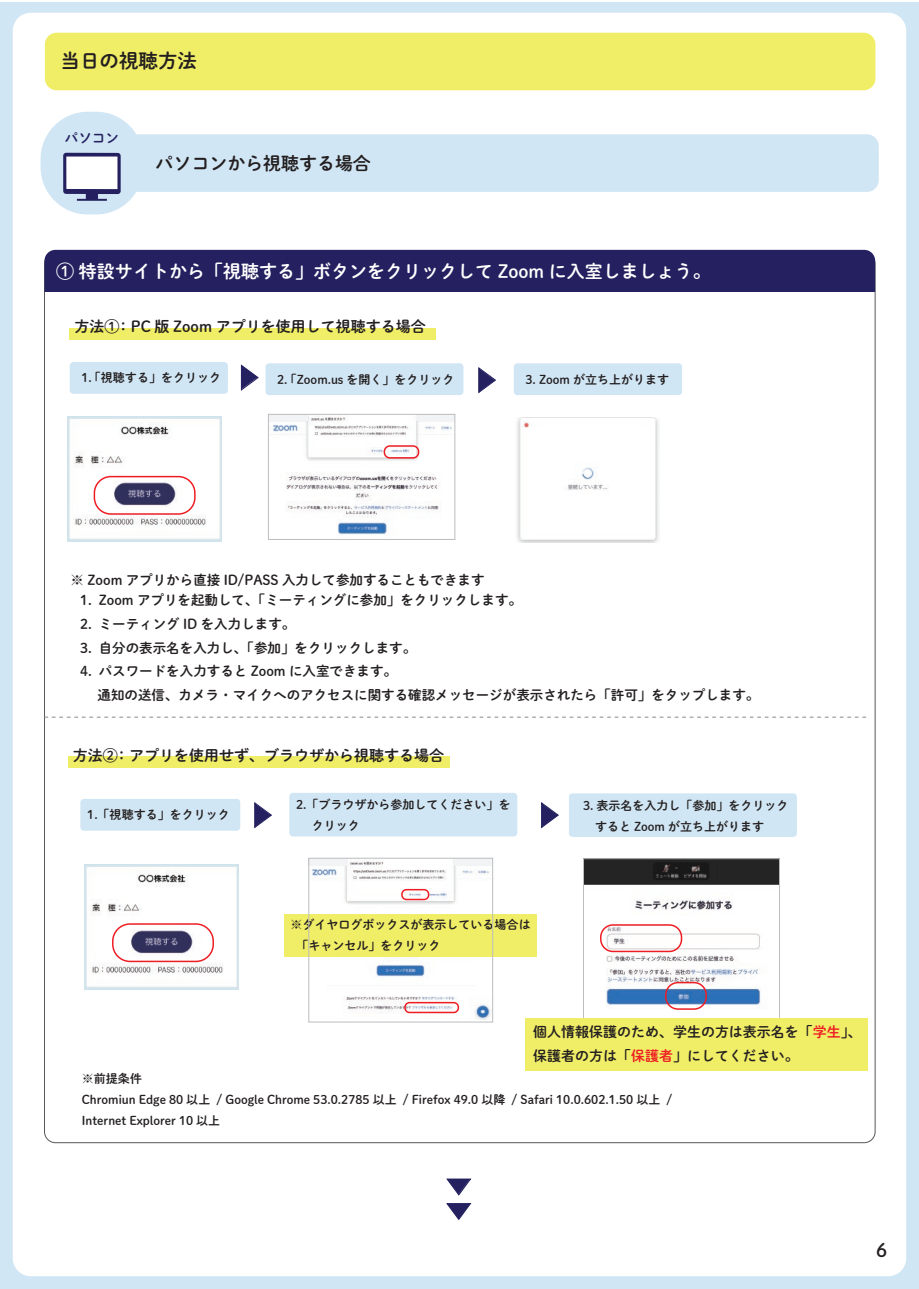
<style>
.page{position:relative;width:919px;height:1289px;background:#fff}
.page>*{position:absolute;margin:0;border:0;box-sizing:border-box;transform-origin:0 0}
.t1{font:25.65px "Koz Go Pr 6 N";color:#252161}
.t2{font:24.45px "Koz Go Pr 6 N";color:#252161}
.t3{font:19.5px "DNP Shuei M Go Std B";color:#231f20}
.t4{font:18.6px "DNP Shuei M Go Std B";color:#231f20}
.t5{font:18px "DNP Shuei M Go Std B";color:#fff}
.t6{font:18px "DNP Shuei M Go Std B";color:#231f20}
.t7{font:15px "DNP Shuei M Go Std B";color:#231f20}
.t8{font:13.95px/24.5px "DNP Shuei M Go Std B";color:#231f20}
.t9{font:13.5px/23.7px "DNP Shuei M Go Std B";color:#231f20}
.t10{font:13.5px "DNP Shuei M Go Std B";color:#252161}
.t11{font:12px/21px "DNP Shuei M Go Std B";color:#231f20}
.s1{font-family:"Koz Go Pr 6 N";font-size:25.65px;color:#252161}
.s2{color:#ee1d23}
</style>
<div class="page">
<div style="left:0;top:2px;width:918px;height:1286px;background:#d1e6f4"></div>
<div style="left:13px;top:13px;width:893px;height:1263px;background:#fff;border-radius:18px"></div>
<div style="left:48px;top:134px;width:830px;height:58px;background:#d1e6f4;border-radius:12px"></div>
<div style="left:44px;top:250px;width:831px;height:42px;background:#252161"></div>
<div style="left:41px;top:112px;width:102px;height:102px;background:#d1e6f4;border-radius:47px"></div>
<div style="left:45px;top:33px;width:830px;height:57px;background:#f0ed67;border-radius:12px"></div>
<svg style="left:63px;top:153px;width:58px;height:48px"></svg>
<div style="left:66px;top:156px;width:51px;height:33px;background:#fff"></div>
<img style="left:68px;top:416px;width:153px;height:125px">
<div style="left:94px;top:476px;width:102px;height:38px;border:2px solid #ee1d23;border-radius:16px"></div>
<img style="left:270px;top:416px;width:183px;height:119px">
<img style="left:517px;top:418px;width:142px;height:124px">
<svg style="left:478px;top:367px;width:18px;height:26px"></svg>
<img style="left:85px;top:864px;width:153px;height:125px">
<div style="left:112px;top:923px;width:102px;height:39px;border:2px solid #ee1d23;border-radius:17px"></div>
<div style="left:383px;top:445px;width:36px;height:13px;border:2px solid #ee1d23;border-radius:5px"></div>
<div style="left:268px;top:414px;width:40px;height:7px;background:#f2f3f4"></div>
<div style="left:416px;top:414px;width:39px;height:7px;background:#f2f3f4"></div>
<svg style="left:254px;top:802px;width:18px;height:26px"></svg>
<img style="left:310px;top:860px;width:181px;height:159px">
<div style="left:404px;top:1001px;width:55px;height:12px;border:2px solid #ee1d23;border-radius:5px"></div>
<div style="left:401px;top:888px;width:28px;height:12px;border:2px solid #ee1d23;border-radius:5px"></div>
<div style="left:309px;top:858px;width:38px;height:7px;background:#f2f3f4"></div>
<div style="left:453px;top:858px;width:39px;height:7px;background:#f2f3f4"></div>
<img style="left:585px;top:860px;width:192px;height:150px">
<div style="left:284px;top:914px;width:252px;height:42px;background:#f0ed67"></div>
<div style="left:632px;top:859px;width:83px;height:23px;background:#242424"></div>
<div style="left:600px;top:924px;width:82px;height:28px;border:2px solid #ee1d23;border-radius:12px"></div>
<div style="left:665px;top:981px;width:41px;height:28px;border:2px solid #ee1d23;border-radius:12px"></div>
<div style="left:70px;top:328px;width:365px;height:11px;background:#f0ed67"></div>
<div style="left:70px;top:362px;width:158px;height:32px;background:#d1e6f4;border-radius:4px"></div>
<svg style="left:241px;top:364px;width:18px;height:27px"></svg>
<div style="left:265px;top:363px;width:198px;height:32px;background:#d1e6f4;border-radius:4px"></div>
<div style="left:268px;top:414px;width:187px;height:125px;border:1px solid #bcbdc0"></div>
<div style="left:514px;top:363px;width:168px;height:32px;background:#d1e6f4;border-radius:4px"></div>
<svg style="left:44px;top:716px;width:821px;height:1px"></svg>
<div style="left:68px;top:756px;width:381px;height:12px;background:#f0ed67"></div>
<div style="left:80px;top:798px;width:160px;height:32px;background:#d1e6f4;border-radius:4px"></div>
<div style="left:289px;top:792px;width:228px;height:44px;background:#d1e6f4;border-radius:4px"></div>
<div style="left:569px;top:793px;width:227px;height:44px;background:#d1e6f4;border-radius:4px"></div>
<svg style="left:541px;top:802px;width:18px;height:26px"></svg>
<div style="left:308px;top:858px;width:185px;height:164px;border:1px solid #bcbdc0"></div>
<div style="left:583px;top:858px;width:196px;height:164px;border:1px solid #bcbdc0"></div>
<img style="left:653px;top:863px;width:56px;height:17px">
<svg style="left:446px;top:1178px;width:26px;height:18px"></svg>
<svg style="left:446px;top:1203px;width:26px;height:17px"></svg>
<div style="left:525px;top:1018px;width:343px;height:53px;background:#f0ed67"></div>
<h3 class="t3" style="left:60px;top:47px;width:138px">当日の視聴方法</h3>
<p class="t10" style="left:65px;top:128px;width:55px">パソコン</p>
<h3 class="t6" style="left:156px;top:150px;width:217px">パソコンから視聴する場合</h3>
<h3 class="t5" style="left:56px;top:257px;width:656px">① 特設サイトから「視聴する」ボタンをクリックして Zoom に入室しましょう。</h3>
<p class="t7" style="left:75px;top:315px;width:353px">方法①：PC 版 Zoom アプリを使用して視聴する場合</p>
<p class="t11" style="left:81px;top:368px;width:374px">1. 「視聴する」をクリック <span class="s1">▶</span> 2. 「Zoom.us を開く」をクリック</p>
<p class="t11" style="left:525px;top:368px;width:145px">3. Zoom が立ち上がります</p>
<h1 class="t1" style="left:472px;top:366px;width:27px">▶</h1>
<p class="t9" style="left:70px;top:568px;width:415px">※ Zoom アプリから直接 ID/PASS 入力して参加することもできます</p>
<p class="t9" style="left:80px;top:588px;width:443px">1. Zoom アプリを起動して、「ミーティングに参加」をクリックします。</p>
<p class="t9" style="left:80px;top:611px;width:217px">2. ミーティング ID を入力します。</p>
<p class="t9" style="left:80px;top:635px;width:337px">3. 自分の表示名を入力し、「参加」をクリックします。</p>
<p class="t9" style="left:98px;top:659px;width:663px;text-indent:-18px">4. パスワードを入力すると Zoom に入室できます。<br>通知の送信、カメラ・マイクへのアクセスに関する確認メッセージが表示されたら「許可」をタップします。</p>
<p class="t7" style="left:73px;top:744px;width:373px">方法②：アプリを使用せず、ブラウザから視聴する場合</p>
<p class="t11" style="left:87px;top:803px;width:144px">1.「視聴する」をクリック</p>
<p class="t11" style="left:312px;top:793px;width:200px;text-indent:-16px">2.「ブラウザから参加してください」をクリック</p>
<p class="t11" style="left:535px;top:794px;width:255px;text-indent:48px">3. 表示名を入力し「参加」をクリック<sup>▶</sup> 　すると Zoom が立ち上がります</p>
<h1 class="t1" style="left:248px;top:801px;width:27px">▶</h1>
<p class="t11" style="left:290px;top:913px;width:241px">※ダイヤログボックスが表示している場合は　「キャンセル」をクリック</p>
<p class="t8" style="left:533px;top:1018px;width:330px">個人情報保護のため、学生の方は表示名を「<span class="s2">学生</span>」、保護者の方は「<span class="s2">保護者</span>」にしてください。</p>
<p class="t11" style="left:82px;top:1067px;width:592px">※前提条件<br>Chromiun Edge 80 以上 / Google Chrome 53.0.2785 以上 / Firefox 49.0 以降 / Safari 10.0.602.1.50 以上 /<br>Internet Explorer 10 以上</p>
<h2 class="t2" style="left:472px;top:1173px;width:50px;rotate:90deg">▶▶</h2>
<h3 class="t4" style="left:876px;top:1236px;width:12px">6</h3>
</div>
